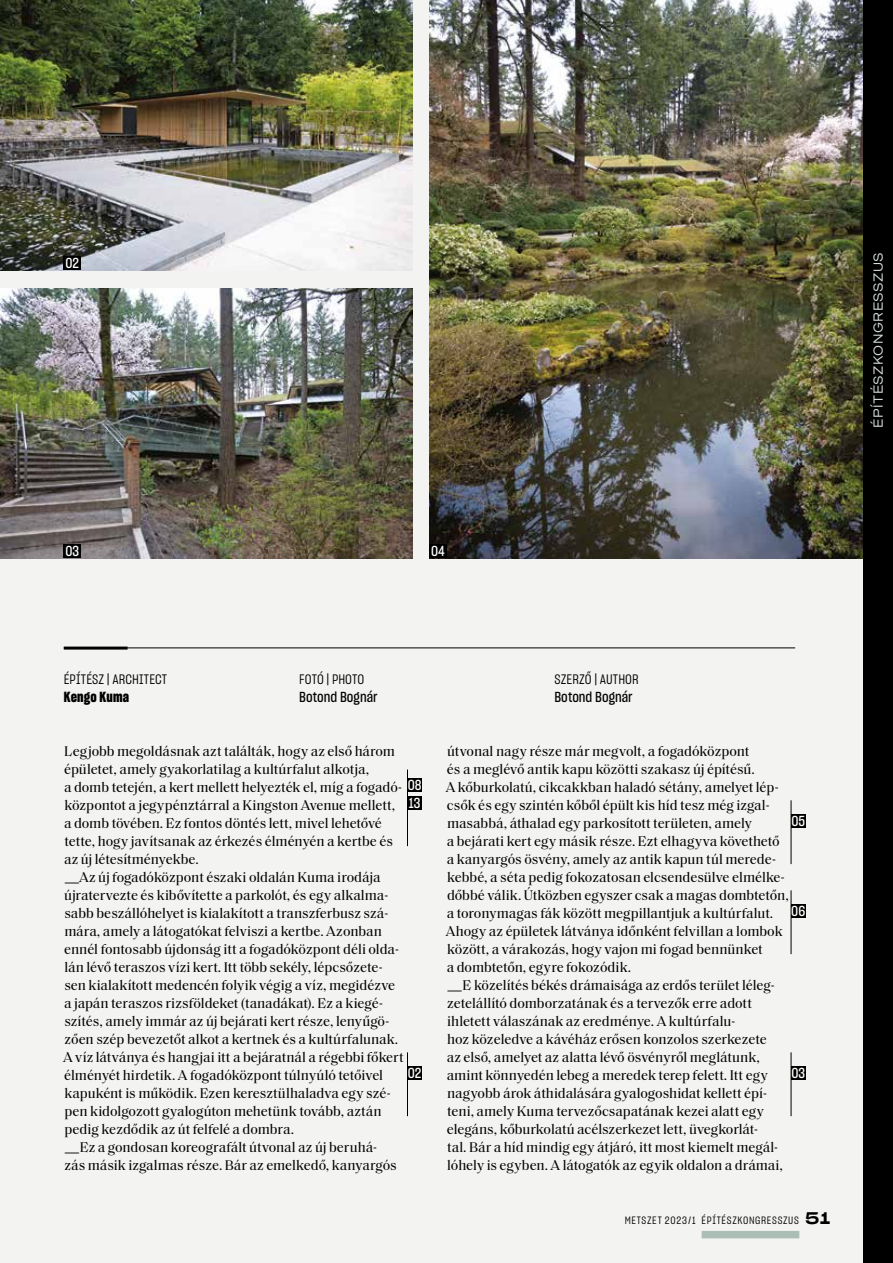
<style>
.page{position:relative;width:893px;height:1263px;background:#f3f4f1}
.page>*{position:absolute;margin:0;border:0;box-sizing:border-box;transform-origin:0 0}
.t1{font:14.25px/18px "Saol Text";letter-spacing:-.005em;color:#000}
.t2{font:14.25px "Sharp Grotesk Medium 15";letter-spacing:.005em;color:#000}
.t3{font:14.25px/18px "Sharp Grotesk Medium 15";color:#fff}
.t4{font:14.25px "Sharp Grotesk Bold 15";letter-spacing:.01em;color:#000}
.t5{font:13.5px "Sharp Grotesk Book 15";letter-spacing:.005em;color:#000}
.t6{font:13.5px "Mid Century Sans";letter-spacing:.025em;color:#d3dddb}
.t7{font:10.5px "Sharp Grotesk Book 15";letter-spacing:.065em;color:#000}
.s1{font-family:"Mid Century Sans"}
.s2{font-family:"Sharp Grotesk Medium 25";font-size:16.5px}
</style>
<div class="page">
<hr style="left:64px;top:648px;width:731px;height:1px;background:#000">
<hr style="left:64px;top:646px;width:64px;height:3px;background:#000">
<img style="left:0;top:0;width:412px;height:270px">
<img style="left:0;top:288px;width:412px;height:270px">
<img style="left:429px;top:0;width:434px;height:558px">
<div style="left:64px;top:256px;width:17px;height:14px;background:#000"></div>
<div style="left:64px;top:544px;width:17px;height:14px;background:#000"></div>
<div style="left:429px;top:544px;width:17px;height:14px;background:#000"></div>
<hr style="left:407px;top:1052px;width:1px;height:64px;background:#000">
<div style="left:407px;top:1066px;width:15px;height:14px;background:#000"></div>
<hr style="left:791px;top:1052px;width:1px;height:64px;background:#000">
<div style="left:791px;top:1066px;width:14px;height:14px;background:#000"></div>
<hr style="left:791px;top:890px;width:1px;height:64px;background:#000">
<div style="left:791px;top:904px;width:14px;height:14px;background:#000"></div>
<hr style="left:791px;top:800px;width:1px;height:64px;background:#000">
<div style="left:791px;top:814px;width:14px;height:14px;background:#000"></div>
<hr style="left:407px;top:769px;width:1px;height:77px;background:#000">
<div style="left:407px;top:778px;width:15px;height:14px;background:#000"></div>
<div style="left:407px;top:796px;width:15px;height:14px;background:#000"></div>
<div style="left:863px;top:0;width:30px;height:1263px;background:#000"></div>
<div style="left:702px;top:1231px;width:97px;height:7px;background:#acbfb6"></div>
<p class="t3" style="left:65px;top:254px;width:15px">02</p>
<p class="t6" style="left:870px;top:427px;width:177px;rotate:-90deg">ÉPÍTÉSZKONGRESSZUS</p>
<p class="t3" style="left:65px;top:542px;width:15px">03</p>
<p class="t3" style="left:431px;top:542px;width:15px">04</p>
<p class="t5" style="left:64px;top:670px;width:105px">ÉPÍTÉSZ | ARCHITECT</p>
<p class="t4" style="left:64px;top:687px;width:67px">Kengo Kuma</p>
<p class="t5" style="left:299px;top:670px;width:67px">FOTÓ | PHOTO</p>
<p class="t2" style="left:299px;top:687px;width:80px">Botond Bognár</p>
<p class="t5" style="left:554px;top:670px;width:86px">SZERZŐ | AUTHOR</p>
<p class="t2" style="left:554px;top:687px;width:80px">Botond Bognár</p>
<p class="t1" style="left:63px;top:741px;width:342px">Legjobb megoldásnak azt találták, hogy az első három épületet, amely gyakorlatilag a kultúrfalut alkotja,<br>a domb tetején, a kert mellett helyezték el, míg a fogadó&shy;központot a jegypénztárral a Kingston Avenue mellett, a domb tövében. Ez fontos döntés lett, mivel lehetővé tette, hogy javítsanak az érkezés élményén a kertbe és az új létesítményekbe.<br><span class="s1">—</span>Az új fogadóközpont északi oldalán Kuma irodája újratervezte és kibővítette a parkolót, és egy alkalma&shy;sabb beszállóhelyet is kialakított a transzferbusz szá&shy;mára, amely a látogatókat felviszi a kertbe. Azonban ennél fontosabb újdonság itt a fogadóközpont déli olda&shy;lán lévő teraszos vízi kert. Itt több sekély, lépcsőzete&shy;sen kialakított medencén folyik végig a víz, megidézve a japán teraszos rizsföldeket (tanadákat). Ez a kiegé&shy;szítés, amely immár az új bejárati kert része, lenyűgö&shy;zően szép bevezetőt alkot a kertnek és a kultúrfalunak.<br>A víz látványa és hangjai itt a bejáratnál a régebbi főkert élményét hirdetik. A fogadóközpont túlnyúló tetőivel kapuként is működik. Ezen keresztülhaladva egy szé&shy;pen kidolgozott gyalogúton mehetünk tovább, aztán pedig kezdődik az út felfelé a dombra.<br><span class="s1">—</span>Ez a gondosan koreografált útvonal az új beruhá-<br>zás másik izgalmas része. Bár az emelkedő, kanyargós</p>
<p class="t1" style="left:446px;top:741px;width:344px">útvonal nagy része már megvolt, a fogadóközpont<br>és a meglévő antik kapu közötti szakasz új építésű.<br>A kőburkolatú, cikcakkban haladó sétány, amelyet lép&shy;csők és egy szintén kőből épült kis híd tesz még izgal&shy;masabbá, áthalad egy parkosított területen, amely<br>a bejárati kert egy másik része. Ezt elhagyva követhető a kanyargós ösvény, amely az antik kapun túl merede&shy;kebbé, a séta pedig fokozatosan elcsendesülve elmélke&shy;dőbbé válik. Útközben egyszer csak a magas dombtetőn, a toronymagas fák között megpillantjuk a kultúrfalut.<br>Ahogy az épületek látványa időnként felvillan a lombok között, a várakozás, hogy vajon mi fogad bennünket<br>a dombtetőn, egyre fokozódik.<br><span class="s1">—</span>E közelítés békés drámaisága az erdős terület léleg&shy;zetelállító domborzatának és a tervezők erre adott ihletett válaszának az eredménye. A kultúrfalu-<br>hoz közeledve a kávéház erősen konzolos szerkezete<br>az első, amelyet az alatta lévő ösvényről meglátunk, amint könnyedén lebeg a meredek terep felett. Itt egy nagyobb árok áthidalására gyalogoshidat kellett épí&shy;teni, amely Kuma tervezőcsapatának kezei alatt egy elegáns, kőburkolatú acélszerkezet lett, üvegkorlát-<br>tal. Bár a híd mindig egy átjáró, itt most kiemelt megál&shy;lóhely is egyben. A látogatók az egyik oldalon a drámai,</p>
<p class="t3" style="left:408px;top:776px;width:15px">08<br>13</p>
<p class="t3" style="left:791px;top:812px;width:15px">05</p>
<p class="t3" style="left:791px;top:902px;width:15px">06</p>
<p class="t3" style="left:408px;top:1064px;width:15px">02</p>
<p class="t3" style="left:791px;top:1064px;width:15px">03</p>
<p class="t7" style="left:625px;top:1213px;width:207px">METSZET 2023/1 ÉPÍTÉSZKONGRESSZUS <span class="s2">51</span></p>
</div>
